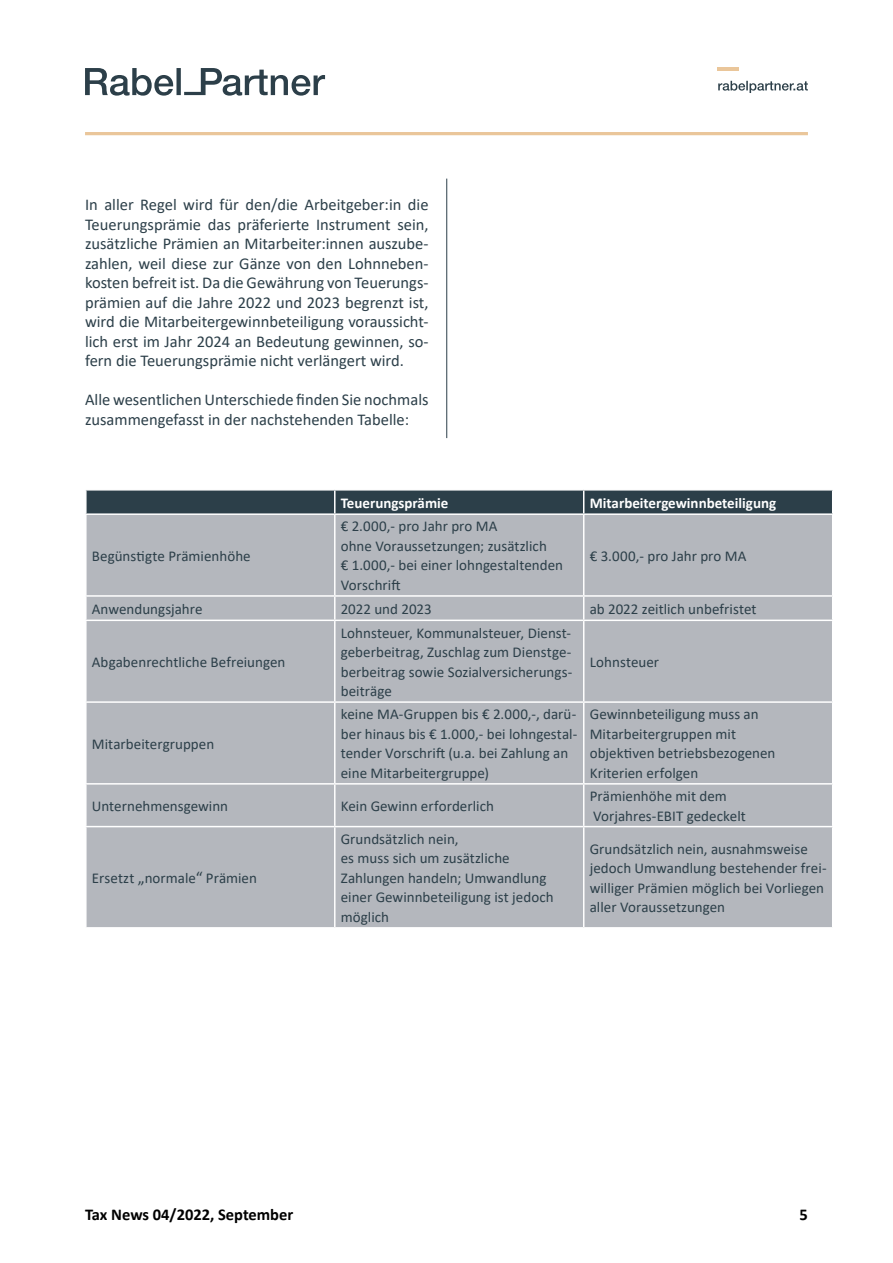
<style>
.page{position:relative;width:893px;height:1263px;background:#fff}
.page>*{position:absolute;margin:0;border:0;box-sizing:border-box;transform-origin:0 0}
.t1{font:16.5px/19.5px "Calibri";color:#2c3f49;text-align:justify}
.t2{font:700 16.5px "Calibri";color:#000}
.t3{font:15px/19.5px "Calibri";color:#2c3f49}
.t4{font:700 15px "Calibri";color:#fff}
.s1{font-size:16.5px}
</style>
<div class="page">
<svg style="left:85px;top:68px;width:240px;height:28px"></svg>
<hr style="left:85px;top:132px;width:723px;height:3px;background:#eac69a">
<svg style="left:718px;top:81px;width:90px;height:12px"></svg>
<hr style="left:717px;top:67px;width:22px;height:3px;background:#eac69a">
<hr style="left:446px;top:179px;width:1px;height:259px;background:#2c3f49">
<div style="left:87px;top:515px;width:745px;height:412px;background:#b4b7bd"></div>
<div style="left:86px;top:490px;width:747px;height:23px;background:#2c3f49"></div>
<hr style="left:334px;top:515px;width:2px;height:80px;background:#fff">
<hr style="left:583px;top:515px;width:1px;height:80px;background:#fff">
<hr style="left:85px;top:595px;width:250px;height:2px;background:#fff">
<hr style="left:335px;top:595px;width:249px;height:2px;background:#fff">
<hr style="left:334px;top:597px;width:2px;height:23px;background:#fff">
<hr style="left:584px;top:595px;width:249px;height:2px;background:#fff">
<svg style="left:583px;top:597px;width:1px;height:23px"></svg>
<hr style="left:85px;top:620px;width:250px;height:1px;background:#fff">
<hr style="left:335px;top:620px;width:249px;height:1px;background:#fff">
<hr style="left:334px;top:621px;width:2px;height:80px;background:#fff">
<hr style="left:584px;top:620px;width:249px;height:1px;background:#fff">
<hr style="left:583px;top:621px;width:1px;height:80px;background:#fff">
<hr style="left:85px;top:701px;width:250px;height:2px;background:#fff">
<hr style="left:335px;top:701px;width:249px;height:2px;background:#fff">
<hr style="left:334px;top:703px;width:2px;height:80px;background:#fff">
<hr style="left:584px;top:701px;width:249px;height:2px;background:#fff">
<hr style="left:583px;top:703px;width:1px;height:80px;background:#fff">
<hr style="left:85px;top:783px;width:250px;height:2px;background:#fff">
<hr style="left:335px;top:783px;width:249px;height:2px;background:#fff">
<hr style="left:334px;top:785px;width:2px;height:41px;background:#fff">
<hr style="left:584px;top:783px;width:249px;height:2px;background:#fff">
<hr style="left:583px;top:785px;width:1px;height:41px;background:#fff">
<hr style="left:85px;top:826px;width:250px;height:1px;background:#fff">
<hr style="left:335px;top:826px;width:249px;height:1px;background:#fff">
<hr style="left:334px;top:827px;width:2px;height:100px;background:#fff">
<hr style="left:584px;top:826px;width:249px;height:1px;background:#fff">
<hr style="left:583px;top:827px;width:1px;height:100px;background:#fff">
<p class="t1" style="left:85px;top:194px;width:345px">In aller Regel wird für den/die Arbeitgeber:in die Teuerungsprämie das präferierte Instrument sein, zusätzliche Prämien an Mitarbeiter:innen auszube&shy;zahlen, weil diese zur Gänze von den Lohnneben&shy;kosten befreit ist. Da die Gewährung von Teuerungs&shy;prämien auf die Jahre 2022 und 2023 begrenzt ist, wird die Mitarbeitergewinnbeteiligung voraussicht&shy;lich erst im Jahr 2024 an Bedeutung gewinnen, so&shy;fern die Teuerungsprämie nicht verlängert wird.</p>
<p class="t1" style="left:85px;top:389px;width:345px">Alle wesentlichen Unterschiede finden Sie nochmals zusammengefasst in der nachstehenden Tabelle:</p>
<p class="t3" style="left:92px;top:546px;width:160px">Begünstigte Prämienhöhe</p>
<p class="t4" style="left:341px;top:492px;width:109px">Teuerungsprämie</p>
<p class="t4" style="left:590px;top:492px;width:188px">Mitarbeitergewinnbeteiligung</p>
<p class="t3" style="left:341px;top:516px;width:224px">€ 2.000,- pro Jahr pro MA<br>ohne Voraussetzungen; zusätzlich<br>€ 1.000,- bei einer lohngestaltenden<br>Vorschrift</p>
<p class="t3" style="left:590px;top:546px;width:158px">€ 3.000,- pro Jahr pro MA</p>
<p class="t3" style="left:92px;top:599px;width:112px">Anwendungsjahre</p>
<p class="t3" style="left:341px;top:599px;width:92px">2022 und 2023</p>
<p class="t3" style="left:590px;top:599px;width:168px">ab 2022 zeitlich unbefristet</p>
<p class="t3" style="left:92px;top:652px;width:195px">Abgabenrechtliche Befreiungen</p>
<p class="t3" style="left:92px;top:733px;width:124px">Mitarbeitergruppen</p>
<p class="t3" style="left:341px;top:622px;width:233px;text-align:justify">Lohnsteuer, Kommunalsteuer, Dienst&shy;geberbeitrag, Zuschlag zum Dienstge&shy;berbeitrag sowie Sozialversicherungs&shy;beiträge</p>
<p class="t3" style="left:590px;top:652px;width:71px">Lohnsteuer</p>
<p class="t3" style="left:341px;top:704px;width:238px">keine MA-Gruppen bis € 2.000,-, darü&shy;ber hinaus bis € 1.000,- bei lohngestal&shy;tender Vorschrift (u.a. bei Zahlung an eine Mitarbeitergruppe)</p>
<p class="t3" style="left:590px;top:704px;width:187px">Gewinnbeteiligung muss an<br>Mitarbeitergruppen mit objektiven betriebsbezogenen<br>Kriterien erfolgen</p>
<p class="t3" style="left:92px;top:796px;width:138px">Unternehmensgewinn</p>
<p class="t3" style="left:341px;top:796px;width:155px">Kein Gewinn erforderlich</p>
<p class="t3" style="left:590px;top:786px;width:158px">Prämienhöhe mit dem<br>Vorjahres-EBIT gedeckelt</p>
<p class="t3" style="left:92px;top:868px;width:167px">Ersetzt <span class="s1">„</span>normale<span class="s1">“</span> Prämien</p>
<p class="t3" style="left:341px;top:829px;width:214px">Grundsätzlich nein,<br>es muss sich um zusätzliche<br>Zahlungen handeln; Umwandlung einer Gewinnbeteiligung ist jedoch möglich</p>
<p class="t3" style="left:590px;top:838px;width:238px">Grundsätzlich nein, ausnahmsweise jedoch Umwandlung bestehender frei&shy;williger Prämien möglich bei Vorliegen aller Voraussetzungen</p>
<p class="t2" style="left:85px;top:1203px;width:210px">Tax News 04/2022, September</p>
<p class="t2" style="left:800px;top:1203px;width:10px">5</p>
</div>
